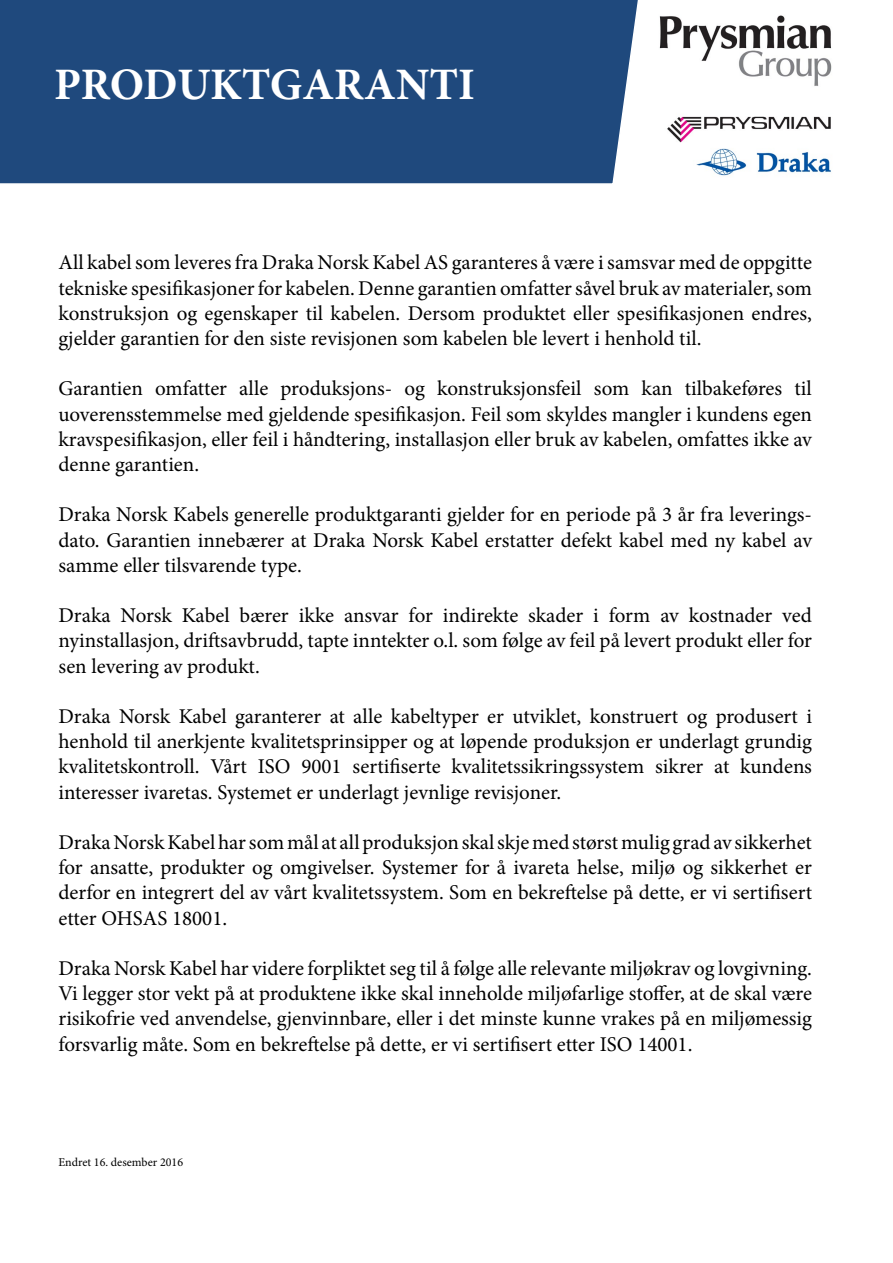
<style>
.page{position:relative;width:893px;height:1263px;background:#fff}
.page>*{position:absolute;margin:0;border:0;box-sizing:border-box;transform-origin:0 0}
.t1{font:700 45px "Minion Pro";color:#fff}
.t2{font:21px/25.2px "Minion Pro";color:#000;text-align:justify}
.t3{font:12px "Minion Pro";color:#000}
</style>
<div class="page">
<div style="left:0;top:0;width:638px;height:184px;background:#1f497d"></div>
<img style="left:659px;top:15px;width:173px;height:161px">
<h1 class="t1" style="left:54px;top:53px;width:423px">PRODUKTGARANTI</h1>
<p class="t2" style="left:58px;top:250px;width:755px">All kabel som leveres fra Draka Norsk Kabel AS garanteres å være i samsvar med de oppgitte tekniske spesifikasjoner for kabelen. Denne garantien omfatter såvel bruk av materialer, som konstruksjon og egenskaper til kabelen. Dersom produktet eller spesifikasjonen endres, gjelder garantien for den siste revisjonen som kabelen ble levert i henhold til.</p>
<p class="t2" style="left:58px;top:376px;width:755px">Garantien omfatter alle produksjons- og konstruksjonsfeil som kan tilbakeføres til uoverensstemmelse med gjeldende spesifikasjon. Feil som skyldes mangler i kundens egen kravspesifikasjon, eller feil i håndtering, installasjon eller bruk av kabelen, omfattes ikke av denne garantien.</p>
<p class="t2" style="left:58px;top:502px;width:755px">Draka Norsk Kabels generelle produktgaranti gjelder for en periode på 3 år fra leverings&shy;dato. Garantien innebærer at Draka Norsk Kabel erstatter defekt kabel med ny kabel av samme eller tilsvarende type.</p>
<p class="t2" style="left:58px;top:603px;width:755px">Draka Norsk Kabel bærer ikke ansvar for indirekte skader i form av kostnader ved nyinstallasjon, driftsavbrudd, tapte inntekter o.l. som følge av feil på levert produkt eller for sen levering av produkt.</p>
<p class="t2" style="left:58px;top:704px;width:755px">Draka Norsk Kabel garanterer at alle kabeltyper er utviklet, konstruert og produsert i henhold til anerkjente kvalitetsprinsipper og at løpende produksjon er underlagt grundig kvalitetskontroll. Vårt ISO 9001 sertifiserte kvalitetssikringssystem sikrer at kundens interesser ivaretas. Systemet er underlagt jevnlige revisjoner.</p>
<p class="t2" style="left:58px;top:830px;width:755px">Draka Norsk Kabel har som mål at all produksjon skal skje med størst mulig grad av sikkerhet for ansatte, produkter og omgivelser. Systemer for å ivareta helse, miljø og sikkerhet er derfor en integrert del av vårt kvalitetssystem. Som en bekreftelse på dette, er vi sertifisert etter OHSAS 18001.</p>
<p class="t2" style="left:58px;top:956px;width:755px">Draka Norsk Kabel har videre forpliktet seg til å følge alle relevante miljøkrav og lovgivning.<br>Vi legger stor vekt på at produktene ikke skal inneholde miljøfarlige stoffer, at de skal være risikofrie ved anvendelse, gjenvinnbare, eller i det minste kunne vrakes på en miljømessig forsvarlig måte. Som en bekreftelse på dette, er vi sertifisert etter ISO 14001.</p>
<p class="t3" style="left:58px;top:1154px;width:126px">Endret 16. desember 2016</p>
</div>
